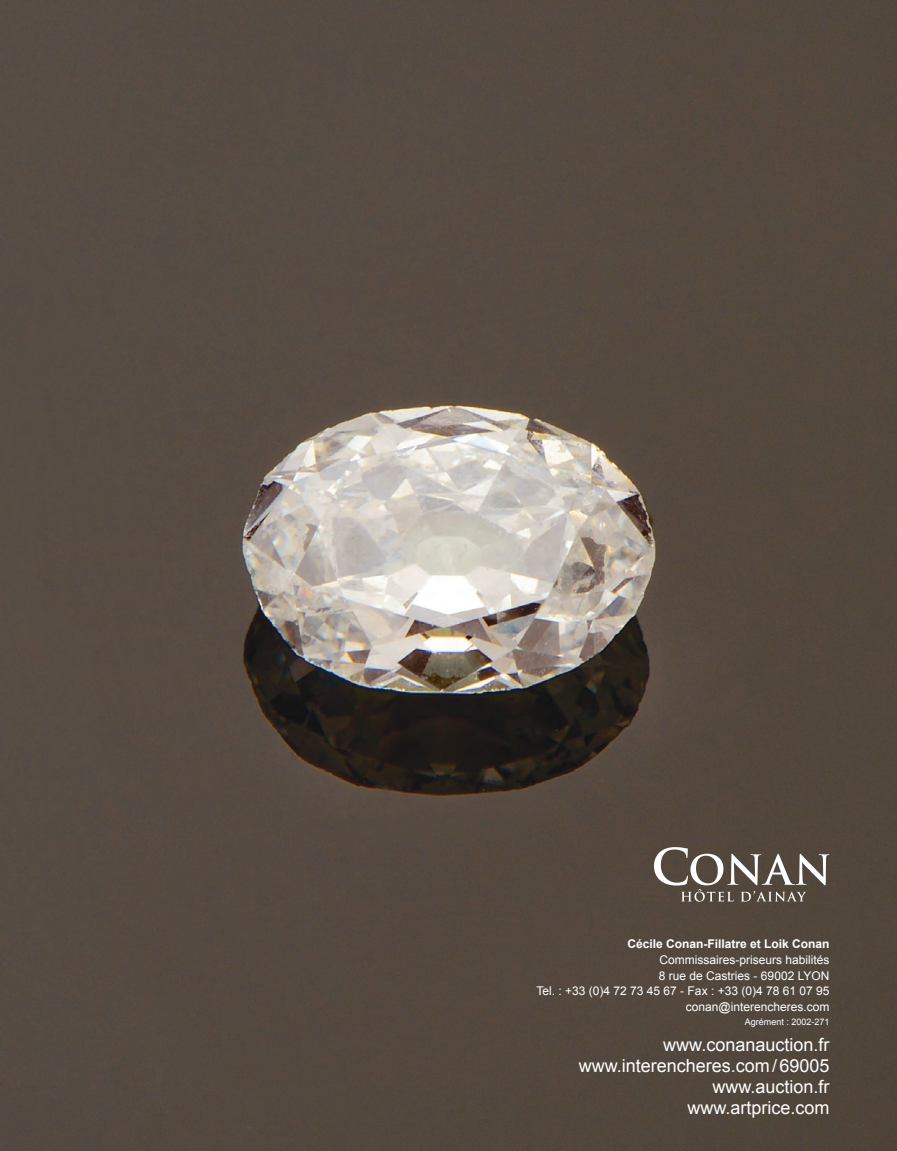
<style>
.page{position:relative;width:897px;height:1151px;background:#fff}
.page>*{position:absolute;margin:0;border:0;box-sizing:border-box;transform-origin:0 0}
.t1{font:18px/21px "Arial";color:#fff;text-align:right}
.t2{font:12px/15.8px "Arial";color:#fff;text-align:right}
.t3{font:700 12px "Arial";color:#fff}
.t4{font:9px "Arial";color:#fff}
</style>
<div class="page">
<img style="left:0;top:0;width:896px;height:1151px">
<svg style="left:653px;top:847px;width:176px;height:54px;background:#766d64"></svg>
<svg style="left:893px;top:1148px;width:4px;height:3px"></svg>
<p class="t3" style="left:627px;top:936px;width:204px">Cécile Conan-Fillatre et Loik Conan</p>
<p class="t2" style="left:536px;top:952px;width:294px">Commissaires-priseurs habilités<br>8 rue de Castries - 69002 LYON<br>Tel. : +33 (0)4 72 73 45 67 - Fax : +33 (0)4 78 61 07 95 conan@interencheres.com</p>
<p class="t4" style="left:744px;top:1015px;width:86px">Agrément : 2002-271</p>
<h1 class="t1" style="left:578px;top:1033px;width:252px">www.conanauction.fr www.interencheres.com/69005 www.auction.fr www.artprice.com</h1>
</div>
